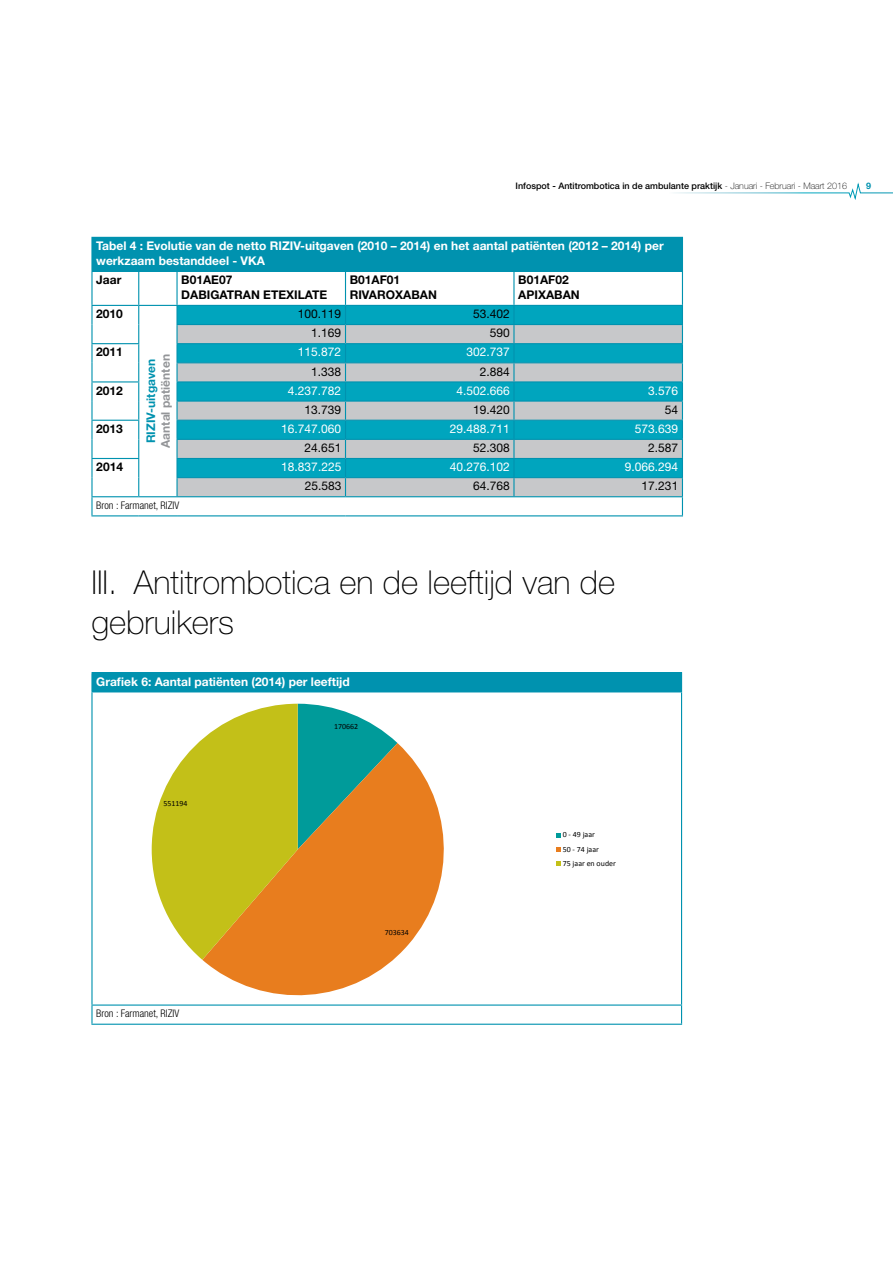
<style>
.page{position:relative;width:893px;height:1263px;background:#fff}
.page>*{position:absolute;margin:0;border:0;box-sizing:border-box;transform-origin:0 0}
.t1{font:100 33px/39.6px "Helvetica Neue LT Std";color:#000}
.t2{font:700 12px/14.4px "Helvetica Neue LT Std";color:#fff}
.t3{font:12px "Helvetica Neue LT Std";color:#fff}
.t4{font:700 12px/14.4px "Helvetica Neue LT Std";color:#000}
.t5{font:12px "Helvetica Neue LT Std";color:#000}
.t6{font:700 12px "Helvetica Neue LT Std";color:#939598}
.t7{font:700 12px "Helvetica Neue LT Std";color:#0092af}
.t8{font:300 condensed 10.5px "Helvetica Neue LT Std";color:#000}
.t9{font:500 9px "Helvetica Neue LT Std";color:#000}
.t10{font:700 9px "Helvetica Neue LT Std";color:#0092af}
.t11{font:7.95px/14.4px "Calibri";color:#010101}
.s1{font-weight:100}
</style>
<div class="page">
<svg style="left:674px;top:183px;width:219px;height:17px"></svg>
<div style="left:92px;top:237px;width:590px;height:34px;background:#0092af"></div>
<div style="left:178px;top:306px;width:504px;height:18px;background:#00a5be"></div>
<svg style="left:178px;top:325px;width:504px;height:171px;background:#6db7c4"></svg>
<hr style="left:91px;top:271px;width:48px;height:1px;background:#0092af">
<hr style="left:139px;top:271px;width:38px;height:1px;background:#0092af">
<hr style="left:177px;top:271px;width:168px;height:1px;background:#0092af">
<hr style="left:345px;top:271px;width:169px;height:1px;background:#0092af">
<hr style="left:514px;top:271px;width:169px;height:1px;background:#0092af">
<hr style="left:91px;top:305px;width:48px;height:1px;background:#0092af">
<hr style="left:139px;top:305px;width:38px;height:1px;background:#0092af">
<hr style="left:177px;top:305px;width:168px;height:1px;background:#0092af">
<hr style="left:345px;top:305px;width:169px;height:1px;background:#0092af">
<hr style="left:514px;top:305px;width:169px;height:1px;background:#0092af">
<hr style="left:176px;top:324px;width:169px;height:1px;background:#0092af">
<hr style="left:345px;top:324px;width:169px;height:1px;background:#0092af">
<hr style="left:514px;top:324px;width:169px;height:1px;background:#0092af">
<hr style="left:91px;top:343px;width:48px;height:1px;background:#0092af">
<hr style="left:91px;top:381px;width:48px;height:1px;background:#0092af">
<hr style="left:91px;top:237px;width:48px;height:1px;background:#0092af">
<hr style="left:91px;top:238px;width:2px;height:33px;background:#0092af">
<hr style="left:514px;top:237px;width:169px;height:1px;background:#0092af">
<hr style="left:682px;top:238px;width:1px;height:33px;background:#0092af">
<hr style="left:91px;top:272px;width:2px;height:33px;background:#0092af">
<hr style="left:138px;top:272px;width:1px;height:33px;background:#0092af">
<hr style="left:176px;top:272px;width:2px;height:33px;background:#0092af">
<hr style="left:345px;top:272px;width:1px;height:33px;background:#0092af">
<hr style="left:513px;top:272px;width:2px;height:33px;background:#0092af">
<hr style="left:682px;top:272px;width:1px;height:33px;background:#0092af">
<hr style="left:91px;top:420px;width:48px;height:1px;background:#0092af">
<hr style="left:91px;top:458px;width:48px;height:1px;background:#0092af">
<svg style="left:138px;top:306px;width:1px;height:190px"></svg>
<hr style="left:91px;top:496px;width:48px;height:1px;background:#0092af">
<svg style="left:91px;top:306px;width:2px;height:209px"></svg>
<hr style="left:139px;top:496px;width:38px;height:1px;background:#0092af">
<hr style="left:91px;top:515px;width:48px;height:1px;background:#0092af">
<hr style="left:139px;top:515px;width:38px;height:1px;background:#0092af">
<hr style="left:177px;top:515px;width:168px;height:1px;background:#0092af">
<hr style="left:345px;top:515px;width:169px;height:1px;background:#0092af">
<hr style="left:514px;top:515px;width:169px;height:1px;background:#0092af">
<hr style="left:176px;top:343px;width:169px;height:1px;background:#0092af">
<hr style="left:345px;top:343px;width:169px;height:1px;background:#0092af">
<hr style="left:514px;top:343px;width:169px;height:1px;background:#0092af">
<hr style="left:176px;top:362px;width:169px;height:1px;background:#0092af">
<hr style="left:345px;top:362px;width:169px;height:1px;background:#0092af">
<hr style="left:514px;top:362px;width:169px;height:1px;background:#0092af">
<hr style="left:176px;top:381px;width:169px;height:1px;background:#0092af">
<hr style="left:345px;top:381px;width:169px;height:1px;background:#0092af">
<hr style="left:514px;top:381px;width:169px;height:1px;background:#0092af">
<hr style="left:176px;top:400px;width:169px;height:2px;background:#0092af">
<hr style="left:345px;top:400px;width:169px;height:2px;background:#0092af">
<hr style="left:514px;top:400px;width:169px;height:2px;background:#0092af">
<hr style="left:176px;top:420px;width:169px;height:1px;background:#0092af">
<hr style="left:345px;top:420px;width:169px;height:1px;background:#0092af">
<hr style="left:514px;top:420px;width:169px;height:1px;background:#0092af">
<hr style="left:176px;top:439px;width:169px;height:1px;background:#0092af">
<hr style="left:345px;top:439px;width:169px;height:1px;background:#0092af">
<hr style="left:514px;top:439px;width:169px;height:1px;background:#0092af">
<hr style="left:176px;top:458px;width:169px;height:1px;background:#0092af">
<hr style="left:345px;top:458px;width:169px;height:1px;background:#0092af">
<hr style="left:514px;top:458px;width:169px;height:1px;background:#0092af">
<svg style="left:176px;top:306px;width:2px;height:190px"></svg>
<hr style="left:176px;top:477px;width:169px;height:1px;background:#0092af">
<hr style="left:345px;top:477px;width:169px;height:1px;background:#0092af">
<hr style="left:514px;top:477px;width:169px;height:1px;background:#0092af">
<svg style="left:345px;top:306px;width:1px;height:190px"></svg>
<svg style="left:513px;top:306px;width:2px;height:190px"></svg>
<svg style="left:682px;top:306px;width:1px;height:209px"></svg>
<hr style="left:177px;top:496px;width:168px;height:1px;background:#0092af">
<hr style="left:345px;top:496px;width:169px;height:1px;background:#0092af">
<hr style="left:514px;top:496px;width:169px;height:1px;background:#0092af">
<div style="left:92px;top:673px;width:590px;height:19px;background:#0092af"></div>
<hr style="left:91px;top:691px;width:591px;height:1px;background:#0092af">
<hr style="left:91px;top:1004px;width:591px;height:2px;background:#0092af">
<hr style="left:91px;top:672px;width:591px;height:1px;background:#0092af">
<svg style="left:91px;top:673px;width:1px;height:18px"></svg>
<hr style="left:91px;top:692px;width:2px;height:312px;background:#0092af">
<hr style="left:681px;top:692px;width:1px;height:312px;background:#0092af">
<svg style="left:91px;top:1006px;width:2px;height:18px"></svg>
<svg style="left:681px;top:1006px;width:1px;height:18px"></svg>
<hr style="left:91px;top:1024px;width:591px;height:1px;background:#0092af">
<svg style="left:202px;top:743px;width:242px;height:253px;fill:#e87d1e"></svg>
<svg style="left:152px;top:704px;width:245px;height:256px;background:#bfac47"></svg>
<svg style="left:556px;top:833px;width:5px;height:4px"></svg>
<svg style="left:556px;top:847px;width:5px;height:5px"></svg>
<svg style="left:556px;top:862px;width:5px;height:4px"></svg>
<p class="t9" style="left:516px;top:181px;width:333px">Infospot - Antitrombotica in de ambulante praktijk <span class="s1">- Januari - Februari - Maart 2016</span></p>
<p class="t10" style="left:866px;top:180px;width:7px">9</p>
<p class="t2" style="left:96px;top:238px;width:569px">Tabel 4 : Evolutie van de netto RIZIV-uitgaven (2010 – 2014) en het aantal patiënten (2012 – 2014) per werkzaam bestanddeel - VKA</p>
<p class="t4" style="left:96px;top:272px;width:27px">Jaar</p>
<p class="t4" style="left:181px;top:272px;width:91px">b01ae07 dabigatran ete</p>
<p class="t4" style="left:350px;top:272px;width:89px">b01af01 rivaroxaban</p>
<p class="t4" style="left:518px;top:272px;width:63px">B01AF02 apixaban</p>
<p class="t4" style="left:286px;top:287px;width:35px">xilate</p>
<p class="t4" style="left:96px;top:306px;width:28px">2010</p>
<p class="t5" style="left:298px;top:307px;width:45px">100.119</p>
<p class="t5" style="left:473px;top:307px;width:38px">53.402</p>
<p class="t5" style="left:311px;top:326px;width:32px">1.169</p>
<p class="t5" style="left:490px;top:326px;width:22px">590</p>
<p class="t4" style="left:96px;top:345px;width:28px">2011</p>
<p class="t3" style="left:298px;top:345px;width:45px">115.872</p>
<p class="t3" style="left:466px;top:345px;width:45px">302.737</p>
<p class="t5" style="left:311px;top:364px;width:32px">1.338</p>
<p class="t5" style="left:480px;top:364px;width:32px">2.884</p>
<p class="t4" style="left:96px;top:383px;width:28px">2012</p>
<p class="t3" style="left:288px;top:383px;width:55px">4.237.782</p>
<p class="t3" style="left:456px;top:383px;width:55px">4.502.666</p>
<p class="t3" style="left:648px;top:383px;width:32px">3.576</p>
<p class="t5" style="left:305px;top:402px;width:38px">13.739</p>
<p class="t5" style="left:473px;top:402px;width:38px">19.420</p>
<p class="t5" style="left:665px;top:402px;width:15px">54</p>
<p class="t4" style="left:96px;top:421px;width:28px">2013</p>
<p class="t3" style="left:281px;top:422px;width:62px">16.747.060</p>
<p class="t3" style="left:450px;top:422px;width:62px">29.488.711</p>
<p class="t3" style="left:635px;top:422px;width:45px">573.639</p>
<p class="t5" style="left:305px;top:441px;width:38px">24.651</p>
<p class="t5" style="left:473px;top:441px;width:38px">52.308</p>
<p class="t5" style="left:648px;top:441px;width:32px">2.587</p>
<p class="t4" style="left:96px;top:459px;width:28px">2014</p>
<p class="t3" style="left:281px;top:460px;width:62px">18.837.225</p>
<p class="t3" style="left:450px;top:460px;width:62px">40.276.102</p>
<p class="t3" style="left:625px;top:460px;width:55px">9.066.294</p>
<p class="t5" style="left:305px;top:479px;width:38px">25.583</p>
<p class="t5" style="left:473px;top:479px;width:38px">64.768</p>
<p class="t5" style="left:642px;top:479px;width:38px">17.231</p>
<p class="t8" style="left:96px;top:499px;width:85px">Bron : Farmanet, RIZIV</p>
<p class="t7" style="left:144px;top:443px;width:86px;rotate:-90deg">RIZIV-uitgaven</p>
<p class="t6" style="left:158px;top:448px;width:95px;rotate:-90deg">Aantal patiënten</p>
<h1 class="t1" style="left:91px;top:563px;width:525px">III. Antitrombotica en de leeftijd van de gebruikers</h1>
<p class="t2" style="left:96px;top:674px;width:255px">Grafiek 6: Aantal patiënten (2014) per leeftijd</p>
<p class="t11" style="left:334px;top:719px;width:26px">170662</p>
<p class="t11" style="left:163px;top:797px;width:26px">551194</p>
<p class="t8" style="left:96px;top:1007px;width:85px">Bron : Farmanet, RIZIV</p>
<p class="t11" style="left:385px;top:925px;width:26px">703634</p>
<p class="t11" style="left:563px;top:827px;width:55px">0 - 49 jaar<br>50 - 74 jaar<br>75 jaar en ouder</p>
</div>
